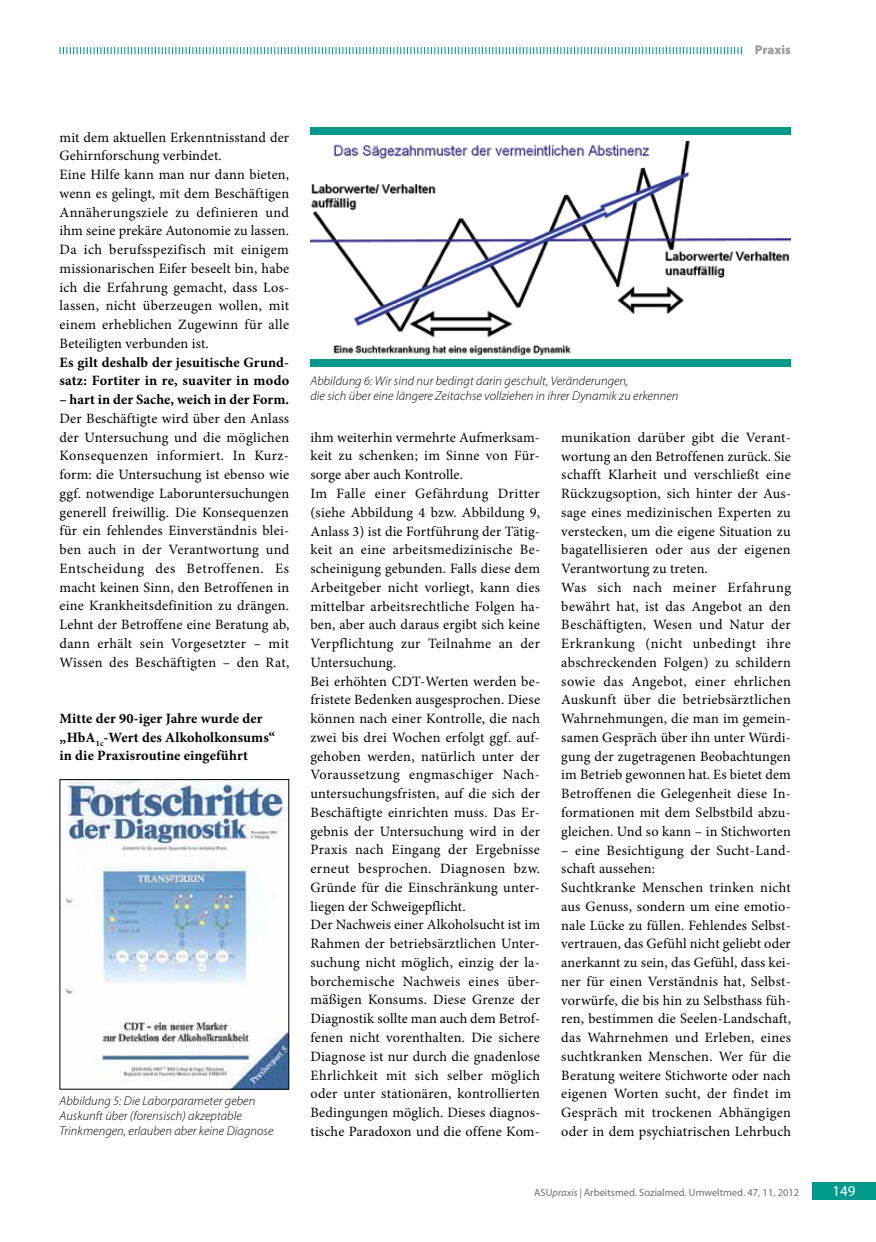
<style>
.page{position:relative;width:876px;height:1242px;background:#fff}
.page>*{position:absolute;margin:0;border:0;box-sizing:border-box;transform-origin:0 0}
.t1{font:15px "Myriad Pro";color:#fff}
.t2{font:14.25px/18.8px "Minion Pro";letter-spacing:.015em;color:#000}
.t3{font:700 14.25px/18.8px "Minion Pro";letter-spacing:.01em;color:#000}
.t4{font:italic 300 12.75px/15px "Myriad Pro";letter-spacing:.005em;color:#000}
.t5{font:900 12.75px "Myriad Pro";color:#9c9c9d}
.t6{font:10.5px "Myriad Pro";color:#6e6e6e}
.s1{font-style:italic}
</style>
<div class="page">
<div style="left:812px;top:1182px;width:64px;height:17px;background:#00998a"></div>
<img style="left:65px;top:781px;width:222px;height:306px">
<img style="left:310px;top:141px;width:481px;height:215px">
<div style="left:310px;top:128px;width:481px;height:7px;background:#00998a"></div>
<div style="left:310px;top:359px;width:481px;height:7px;background:#00998a"></div>
<svg style="left:60px;top:47px;width:682px;height:7px"></svg>
<p class="t5" style="left:755px;top:43px;width:37px">Praxis</p>
<p class="t2" style="left:60px;top:128px;width:231px">mit dem aktuellen Erkenntnisstand der Gehirnforschung verbindet.<br>Eine Hilfe kann man nur dann bieten, wenn es gelingt, mit dem Beschäftigen Annäherungsziele zu definieren und ihm seine prekäre Autonomie zu lassen.<br>Da ich berufsspezifisch mit einigem missionarischen Eifer beseelt bin, habe ich die Erfahrung gemacht, dass Los&shy;lassen, nicht überzeugen wollen, mit einem erheblichen Zugewinn für alle Beteiligten verbunden ist.</p>
<p class="t3" style="left:60px;top:352px;width:231px">Es gilt deshalb der jesuitische Grund&shy;satz: Fortiter in re, suaviter in modo</p>
<p class="t3" style="left:60px;top:390px;width:231px">– hart in der Sache, weich in der Form.</p>
<p class="t2" style="left:60px;top:409px;width:231px;text-align:justify">Der Beschäftigte wird über den Anlass der Untersuchung und die möglichen Konsequenzen informiert. In Kurz&shy;form: die Untersuchung ist ebenso wie ggf. notwendige Laboruntersuchungen generell freiwillig. Die Konsequenzen für ein fehlendes Einverständnis blei&shy;ben auch in der Verantwortung und Entscheidung des Betroffenen. Es macht keinen Sinn, den Betroffenen in eine Krankheitsdefinition zu drängen.<br>Lehnt der Betroffene eine Beratung ab, dann erhält sein Vorgesetzter – mit Wissen des Beschäftigten – den Rat,</p>
<p class="t3" style="left:60px;top:709px;width:217px">Mitte der 90-iger Jahre wurde der „HbA<sub>1c</sub>-Wert des Alkoholkonsums“ in die Praxisroutine eingeführt</p>
<p class="t4" style="left:60px;top:1093px;width:215px">Abbildung 5: Die Laborparameter geben<br>Auskunft über (forensisch) akzeptable<br>Trinkmengen, erlauben aber keine Diagnose</p>
<p class="t4" style="left:310px;top:374px;width:369px">Abbildung 6: Wir sind nur bedingt darin geschult, Veränderungen,<br>die sich über eine längere Zeitachse vollziehen in ihrer Dynamik zu erkennen</p>
<p class="t2" style="left:310px;top:428px;width:231px">ihm weiterhin vermehrte Aufmerksam&shy;keit zu schenken; im Sinne von Für&shy;sorge aber auch Kontrolle.<br>Im Falle einer Gefährdung Dritter (siehe Abbildung 4 bzw. Abbildung 9, Anlass 3) ist die Fortführung der Tätig&shy;keit an eine arbeitsmedizinische Be&shy;scheinigung gebunden. Falls diese dem Arbeitgeber nicht vorliegt, kann dies mittelbar arbeitsrechtliche Folgen ha&shy;ben, aber auch daraus ergibt sich keine Verpflichtung zur Teilnahme an der Untersuchung.<br>Bei erhöhten CDT-Werten werden be&shy;fristete Bedenken ausgesprochen. Diese können nach einer Kontrolle, die nach zwei bis drei Wochen erfolgt ggf. auf&shy;gehoben werden, natürlich unter der Voraussetzung engmaschiger Nach&shy;untersuchungsfristen, auf die sich der Beschäftigte einrichten muss. Das Er&shy;gebnis der Untersuchung wird in der Praxis nach Eingang der Ergebnisse erneut besprochen. Diagnosen bzw.<br>Gründe für die Einschränkung unter&shy;liegen der Schweigepflicht.<br>Der Nachweis einer Alkoholsucht ist im Rahmen der betriebsärztlichen Unter&shy;suchung nicht möglich, einzig der la&shy;borchemische Nachweis eines über&shy;mäßigen Konsums. Diese Grenze der Diagnostik sollte man auch dem Betrof&shy;fenen nicht vorenthalten. Die sichere Diagnose ist nur durch die gnadenlose Ehrlichkeit mit sich selber möglich oder unter stationären, kontrollierten Bedingungen möglich. Dieses diagnos&shy;tische Paradoxon und die offene Kom-</p>
<p class="t2" style="left:561px;top:428px;width:231px">munikation darüber gibt die Verant&shy;wortung an den Betroffenen zurück. Sie schafft Klarheit und verschließt eine Rückzugsoption, sich hinter der Aus&shy;sage eines medizinischen Experten zu verstecken, um die eigene Situation zu bagatellisieren oder aus der eigenen Verantwortung zu treten.<br>Was sich nach meiner Erfahrung bewährt hat, ist das Angebot an den Beschäftigten, Wesen und Natur der Erkrankung (nicht unbedingt ihre abschreckenden Folgen) zu schildern sowie das Angebot, einer ehrlichen Auskunft über die betriebsärztlichen Wahrnehmungen, die man im gemein&shy;samen Gespräch über ihn unter Würdi&shy;gung der zugetragenen Beobachtungen im Betrieb gewonnen hat. Es bietet dem Betroffenen die Gelegenheit diese In&shy;formationen mit dem Selbstbild abzu&shy;gleichen. Und so kann – in Stichworten</p>
<p class="t2" style="left:561px;top:840px;width:231px">– eine Besichtigung der Sucht-Land&shy;schaft aussehen:<br>Suchtkranke Menschen trinken nicht aus Genuss, sondern um eine emotio&shy;nale Lücke zu füllen. Fehlendes Selbst&shy;vertrauen, das Gefühl nicht geliebt oder anerkannt zu sein, das Gefühl, dass kei&shy;ner für einen Verständnis hat, Selbst&shy;vorwürfe, die bis hin zu Selbsthass füh&shy;ren, bestimmen die Seelen-Landschaft, das Wahrnehmen und Erleben, eines suchtkranken Menschen. Wer für die Beratung weitere Stichworte oder nach eigenen Worten sucht, der findet im Gespräch mit trockenen Abhängigen oder in dem psychiatrischen Lehrbuch</p>
<p class="t6" style="left:534px;top:1186px;width:267px">ASU<span class="s1">praxis |</span> Arbeitsmed. Sozialmed. Umweltmed. 47, 11, 2012</p>
<p class="t1" style="left:832px;top:1182px;width:25px">149</p>
</div>
